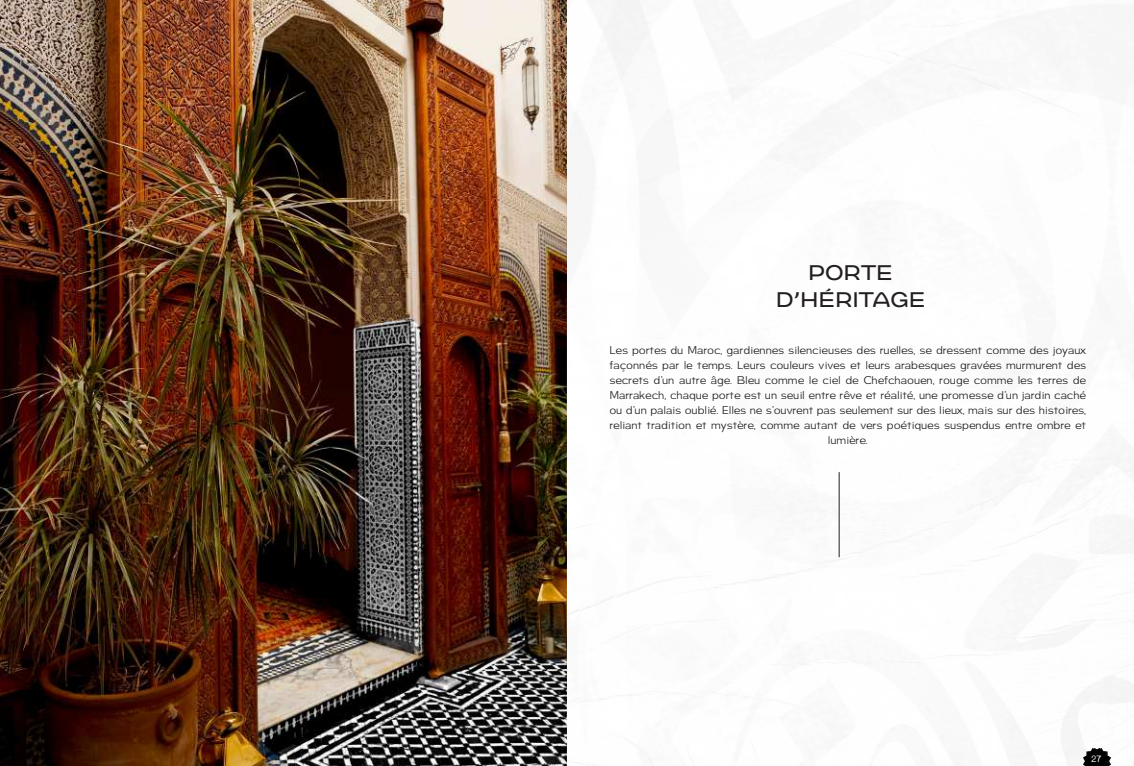
<style>
.page{position:relative;width:1134px;height:766px;background:#fff}
.page>*{position:absolute;margin:0;border:0;box-sizing:border-box;transform-origin:0 0}
.t1{font:21px "Babetta";color:#231f20}
.t2{font:11px/15px "Aurel";color:#231f20;text-align:center}
.t3{font:9px "Aurel";color:#fff}
</style>
<div class="page">
<img style="left:0;top:0;width:1134px;height:765px">
<hr style="left:839px;top:472px;width:1px;height:85px;background:#231f20">
<svg style="left:1083px;top:747px;width:28px;height:18px"></svg>
<p class="t1" style="left:808px;top:255px;width:86px">PORTE</p>
<p class="t1" style="left:776px;top:282px;width:151px">D’HÉRITAGE</p>
<p class="t2" style="left:609px;top:342px;width:478px">Les portes du Maroc, gardiennes silencieuses des ruelles, se dressent comme des joyaux façonnés par le temps. Leurs couleurs vives et leurs arabesques gravées murmurent des secrets d’un autre âge. Bleu comme le ciel de Chefchaouen, rouge comme les terres de Marrakech, chaque porte est un seuil entre rêve et réalité, une promesse d’un jardin caché ou d’un palais oublié. Elles ne s’ouvrent pas seulement sur des lieux, mais sur des histoires, reliant tradition et mystère, comme autant de vers poétiques suspendus entre ombre et lumière.</p>
<p class="t3" style="left:1091px;top:753px;width:11px">27</p>
<p class="t3" style="left:1093px;top:753px;width:11px">27</p>
</div>
